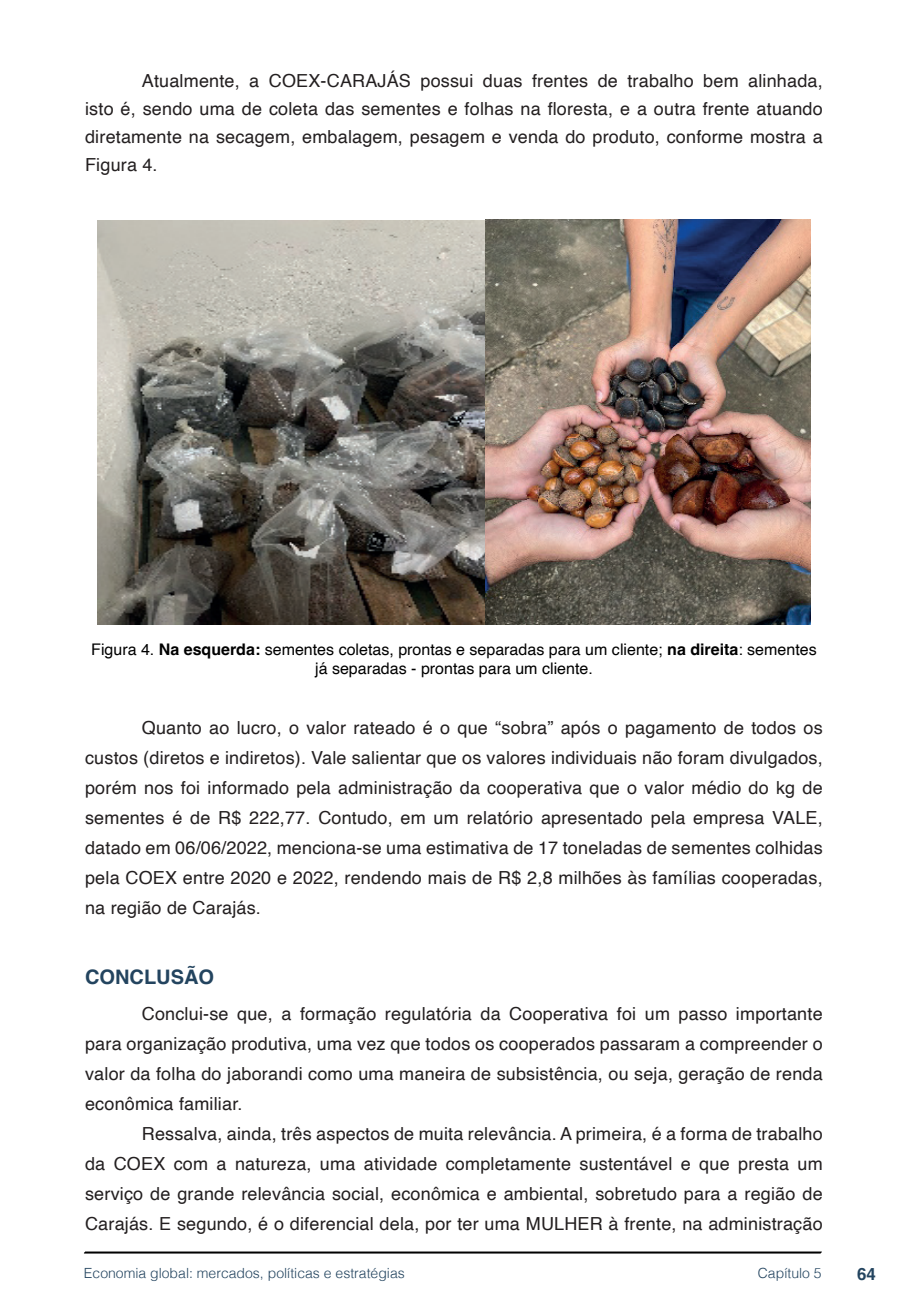
<style>
.page{position:relative;width:908px;height:1304px;background:#fff}
.page>*{position:absolute;margin:0;border:0;box-sizing:border-box;transform-origin:0 0}
.TITULOS{font:700 20px "Helvetica";color:#23445f}
.txt{font:18px/30px "Helvetica";letter-spacing:.01em;color:#231f20;text-align:justify}
.t1{font:700 16.8px "Helvetica";color:#23445f}
.imagens_graf_tab{font:16px/19.2px "Helvetica";color:#000;text-align:center}
.t2{font:300 14px "Helvetica";color:#23445f}
.s1{font-weight:700}
</style>
<div class="page">
<svg style="left:84px;top:1251px;width:737px;height:3px;background:#515151"></svg>
<img style="left:98px;top:219px;width:711px;height:406px">
<p class="txt" style="left:85px;top:67px;width:738px;line-height:28px;text-indent:57px">Atualmente, a COEX-CARAJÁS possui duas frentes de trabalho bem alinhada, isto é, sendo uma de coleta das sementes e folhas na floresta, e a outra frente atuando diretamente na secagem, embalagem, pesagem e venda do produto, conforme mostra a Figura 4.</p>
<p class="imagens_graf_tab" style="left:91px;top:641px;width:726px">Figura 4. <span class="s1">Na esquerda:</span> sementes coletas, prontas e separadas para um cliente; <span class="s1">na direita</span>: sementes já separadas - prontas para um cliente.</p>
<p class="txt" style="left:85px;top:714px;width:738px;text-indent:57px">Quanto ao lucro, o valor rateado é o que “sobra” após o pagamento de todos os custos (diretos e indiretos). Vale salientar que os valores individuais não foram divulgados, porém nos foi informado pela administração da cooperativa que o valor médio do kg de sementes é de R$ 222,77. Contudo, em um relatório apresentado pela empresa VALE, datado em 06/06/2022, menciona-se uma estimativa de 17 toneladas de sementes colhidas pela COEX entre 2020 e 2022, rendendo mais de R$ 2,8 milhões às famílias cooperadas, na região de Carajás.</p>
<p class="TITULOS" style="left:85px;top:965px;width:130px">CONCLUSÃO</p>
<p class="txt" style="left:85px;top:999px;width:738px;text-indent:57px">Conclui-se que, a formação regulatória da Cooperativa foi um passo importante para organização produtiva, uma vez que todos os cooperados passaram a compreender o valor da folha do jaborandi como uma maneira de subsistência, ou seja, geração de renda econômica familiar.</p>
<p class="txt" style="left:85px;top:1119px;width:738px;text-indent:57px">Ressalva, ainda, três aspectos de muita relevância. A primeira, é a forma de trabalho da COEX com a natureza, uma atividade completamente sustentável e que presta um serviço de grande relevância social, econômica e ambiental, sobretudo para a região de Carajás. E segundo, é o diferencial dela, por ter uma MULHER à frente, na administração</p>
<p class="t2" style="left:84px;top:1261px;width:322px">Economia global: mercados, políticas e estratégias</p>
<p class="t2" style="left:757px;top:1261px;width:65px">Capítulo 5</p>
<p class="t1" style="left:856px;top:1264px;width:20px">64</p>
</div>
